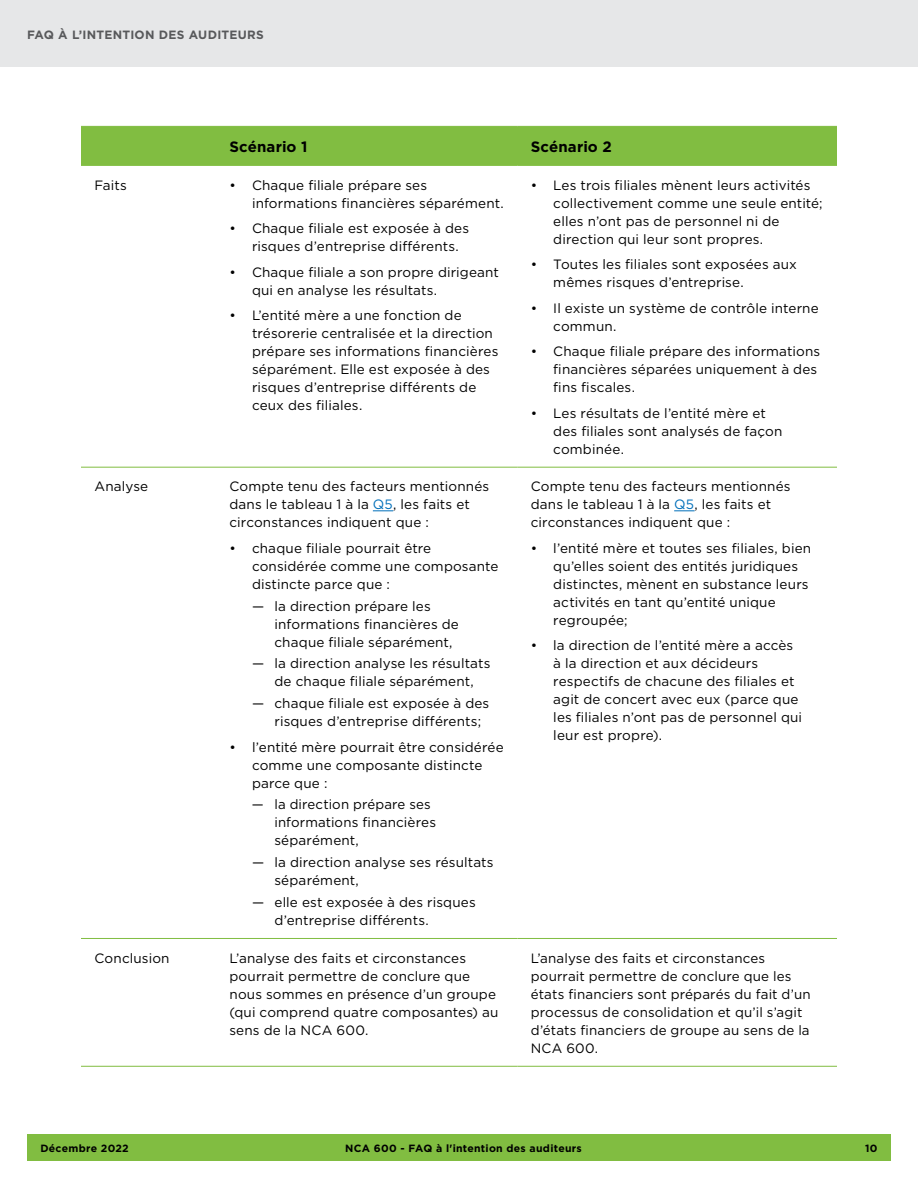
<style>
.page{position:relative;width:918px;height:1188px;background:#fff}
.page>*{position:absolute;margin:0;border:0;box-sizing:border-box;transform-origin:0 0}
.CPA_tableText-header{font:700 15px "Gotham";letter-spacing:.01em;color:#000}
.CPA_tableText-body{font:13.5px/18px "Gotham";letter-spacing:.01em;color:#000}
.t1{font:700 12px "Gotham";letter-spacing:.02em;color:#58595b}
.t2{font:700 10.5px "Gotham";letter-spacing:.025em;color:#000}
.s1{color:#006fba}
</style>
<div class="page">
<div style="left:81px;top:127px;width:756px;height:38px;background:#81bd41"></div>
<hr style="left:81px;top:126px;width:135px;height:1px;background:#81bd41">
<hr style="left:216px;top:126px;width:301px;height:1px;background:#81bd41">
<hr style="left:517px;top:126px;width:320px;height:1px;background:#81bd41">
<hr style="left:81px;top:165px;width:135px;height:1px;background:#81bd41">
<hr style="left:216px;top:165px;width:301px;height:1px;background:#81bd41">
<hr style="left:517px;top:165px;width:320px;height:1px;background:#81bd41">
<hr style="left:81px;top:467px;width:135px;height:1px;background:#81bd41">
<hr style="left:216px;top:467px;width:301px;height:1px;background:#81bd41">
<hr style="left:517px;top:467px;width:320px;height:1px;background:#81bd41">
<hr style="left:81px;top:938px;width:135px;height:1px;background:#81bd41">
<hr style="left:216px;top:938px;width:301px;height:1px;background:#81bd41">
<hr style="left:517px;top:938px;width:320px;height:1px;background:#81bd41">
<hr style="left:81px;top:1066px;width:135px;height:1px;background:#81bd41">
<hr style="left:216px;top:1066px;width:301px;height:1px;background:#81bd41">
<hr style="left:517px;top:1066px;width:320px;height:1px;background:#81bd41">
<svg style="left:373px;top:510px;width:20px;height:1px"></svg>
<svg style="left:674px;top:510px;width:21px;height:1px"></svg>
<div style="left:27px;top:1134px;width:864px;height:27px;background:#81bd41"></div>
<div style="left:0;top:0;width:918px;height:68px;background:#e6e7e8"></div>
<p class="t1" style="left:27px;top:26px;width:238px">FAQ à l’INTENTION DES AUDITEURS</p>
<p class="CPA_tableText-header" style="left:230px;top:137px;width:79px">Scénario 1</p>
<p class="CPA_tableText-header" style="left:531px;top:137px;width:82px">Scénario 2</p>
<p class="CPA_tableText-body" style="left:94px;top:176px;width:34px">Faits</p>
<p class="CPA_tableText-body" style="left:252px;top:176px;width:253px;text-indent:-23px">• Chaque filiale prépare ses informations financières séparément.</p>
<p class="CPA_tableText-body" style="left:252px;top:219px;width:219px;text-indent:-23px">• Chaque filiale est exposée à des risques d’entreprise différents.</p>
<p class="CPA_tableText-body" style="left:252px;top:263px;width:249px;text-indent:-23px">• Chaque filiale a son propre dirigeant qui en analyse les résultats.</p>
<p class="CPA_tableText-body" style="left:252px;top:306px;width:248px;text-indent:-23px">• L’entité mère a une fonction de trésorerie centralisée et la direction prépare ses informations financières séparément. Elle est exposée à des risques d’entreprise différents de ceux des filiales.</p>
<p class="CPA_tableText-body" style="left:94px;top:477px;width:55px">Analyse</p>
<p class="CPA_tableText-body" style="left:230px;top:477px;width:261px">Compte tenu des facteurs mentionnés dans le tableau 1 à la <span class="s1">Q5</span>, les faits et circonstances indiquent que :</p>
<p class="CPA_tableText-body" style="left:252px;top:539px;width:248px;text-indent:-23px">• chaque filiale pourrait être considérée comme une composante distincte parce que :</p>
<p class="CPA_tableText-body" style="left:275px;top:597px;width:186px;text-indent:-23px">— la direction prépare les informations financières de chaque filiale séparément,</p>
<p class="CPA_tableText-body" style="left:252px;top:654px;width:240px;text-align:center">— la direction analyse les résultats de chaque filiale séparément,</p>
<p class="CPA_tableText-body" style="left:275px;top:694px;width:216px;text-indent:-23px">— chaque filiale est exposée à des risques d’entreprise différents;</p>
<p class="CPA_tableText-body" style="left:252px;top:738px;width:253px;text-indent:-23px">• l’entité mère pourrait être considérée comme une composante distincte parce que :</p>
<p class="CPA_tableText-body" style="left:274px;top:795px;width:163px;text-indent:-22px">— la direction prépare ses informations financières séparément,</p>
<p class="CPA_tableText-body" style="left:275px;top:853px;width:221px;text-indent:-23px">— la direction analyse ses résultats séparément,</p>
<p class="CPA_tableText-body" style="left:275px;top:893px;width:203px;text-indent:-23px">— elle est exposée à des risques d’entreprise différents.</p>
<p class="CPA_tableText-body" style="left:553px;top:176px;width:271px;text-indent:-23px">• Les trois filiales mènent leurs activités collectivement comme une seule entité; elles n’ont pas de personnel ni de direction qui leur sont propres.</p>
<p class="CPA_tableText-body" style="left:553px;top:255px;width:245px;text-indent:-23px">• Toutes les filiales sont exposées aux mêmes risques d’entreprise.</p>
<p class="CPA_tableText-body" style="left:553px;top:299px;width:267px;text-indent:-23px">• Il existe un système de contrôle interne commun.</p>
<p class="CPA_tableText-body" style="left:553px;top:342px;width:268px;text-indent:-23px">• Chaque filiale prépare des informations financières séparées uniquement à des fins fiscales.</p>
<p class="CPA_tableText-body" style="left:553px;top:404px;width:231px;text-indent:-23px">• Les résultats de l’entité mère et des filiales sont analysés de façon combinée.</p>
<p class="CPA_tableText-body" style="left:531px;top:477px;width:261px">Compte tenu des facteurs mentionnés dans le tableau 1 à la <span class="s1">Q5</span>, les faits et circonstances indiquent que :</p>
<p class="CPA_tableText-body" style="left:553px;top:539px;width:259px;text-indent:-23px">• l’entité mère et toutes ses filiales, bien qu’elles soient des entités juridiques distinctes, mènent en substance leurs activités en tant qu’entité unique regroupée;</p>
<p class="CPA_tableText-body" style="left:553px;top:636px;width:250px;text-indent:-23px">• la direction de l’entité mère a accès à la direction et aux décideurs respectifs de chacune des filiales et agit de concert avec eux (parce que les filiales n’ont pas de personnel qui leur est propre).</p>
<p class="CPA_tableText-body" style="left:94px;top:949px;width:77px">Conclusion</p>
<p class="CPA_tableText-body" style="left:230px;top:949px;width:270px">L’analyse des faits et circonstances pourrait permettre de conclure que nous sommes en présence d’un groupe (qui comprend quatre composantes) au sens de la NCA 600.</p>
<p class="CPA_tableText-body" style="left:531px;top:949px;width:281px">L’analyse des faits et circonstances pourrait permettre de conclure que les états financiers sont préparés du fait d’un processus de consolidation et qu’il s’agit d’états financiers de groupe au sens de la NCA 600.</p>
<p class="t2" style="left:40px;top:1141px;width:90px">Décembre 2022</p>
<p class="t2" style="left:345px;top:1141px;width:238px">NCA 600 - FAQ à l'intention des auditeurs</p>
<p class="t2" style="left:865px;top:1141px;width:14px">10</p>
</div>
